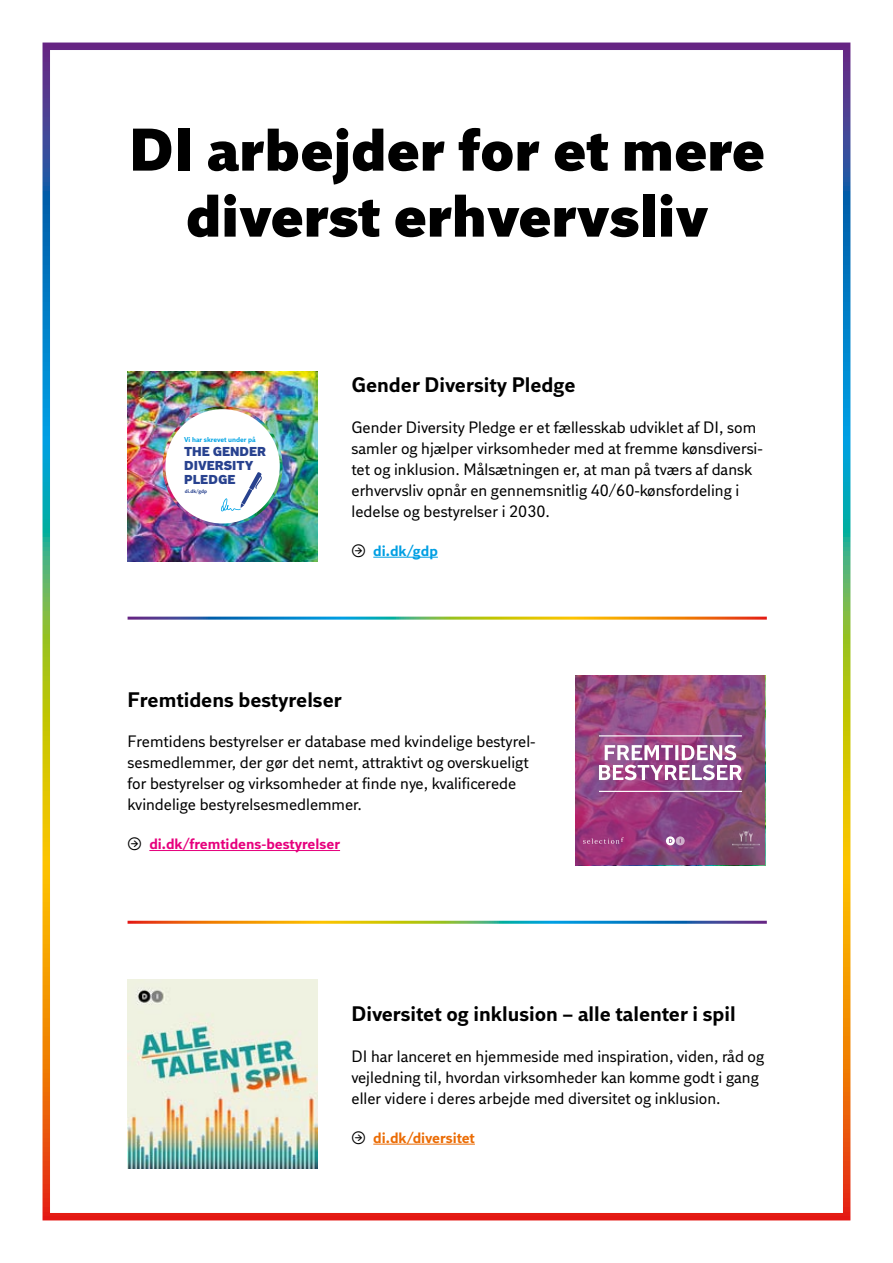
<style>
.page{position:relative;width:893px;height:1263px;background:#fff}
.page>*{position:absolute;margin:0;border:0;box-sizing:border-box;transform-origin:0 0}
.t1{font:900 60px/66px "DI Sans";color:#000;text-align:center}
.t2{font:700 21px "DI Sans";color:#000}
.t3{font:16.5px/21px "DI Sans";color:#000}
.t4{font:700 15px "DI Sans";color:#e6007d}
.t5{font:700 15px "DI Sans";color:#eb6c05}
.t6{font:700 15px "DI Sans";color:#009fe3}
.t7{font:900 12.9px/13.5px "DI Sans";color:#28428f}
.t8{font:700 7.05px "DI Sans";color:#00a4e5}
.t9{font:700 5.25px "DI Sans";color:#28428f}
.s1{font-family:"DI Stuff";font-weight:400;color:#000}
</style>
<div class="page">
<hr style="left:149px;top:850px;width:191px;height:1px;background:#e6007d">
<svg style="left:575px;top:675px;width:190px;height:190px;background:#91457d"></svg>
<hr style="left:599px;top:735px;width:143px;height:1px;background:#fff">
<hr style="left:599px;top:791px;width:143px;height:1px;background:#fff">
<svg style="left:599px;top:745px;width:143px;height:35px"></svg>
<img style="left:732px;top:830px;width:27px;height:19px">
<svg style="left:583px;top:837px;width:41px;height:7px"></svg>
<svg style="left:666px;top:836px;width:19px;height:9px"></svg>
<hr style="left:373px;top:1144px;width:102px;height:1px;background:#eb6c05">
<img style="left:128px;top:979px;width:189px;height:190px">
<div style="left:43px;top:43px;width:807px;height:1177px;border:8px solid #fff"></div>
<hr style="left:373px;top:557px;width:65px;height:1px;background:#009fe3">
<img style="left:128px;top:371px;width:189px;height:190px">
<img style="left:163px;top:406px;width:120px;height:120px">
<div style="left:165px;top:409px;width:115px;height:114px;background:#fff;border-radius:50%"></div>
<svg style="left:221px;top:472px;width:41px;height:40px"></svg>
<h1 class="t1" style="left:129px;top:118px;width:637px">DI arbejder for et mere diverst erhvervsliv</h1>
<p class="t8" style="left:184px;top:435px;width:73px">Vi har skrevet under på</p>
<p class="t7" style="left:184px;top:445px;width:84px">THE GENDER<br>DIVERSITY<br>PLEDGE</p>
<p class="t9" style="left:185px;top:487px;width:24px">di.dk/gdp</p>
<p class="t2" style="left:351px;top:371px;width:226px">Gender Diversity Pledge</p>
<p class="t3" style="left:351px;top:416px;width:413px">Gender Diversity Pledge er et fællesskab udviklet af DI, som samler og hjælper virksomheder med at fremme kønsdiversi&shy;tet og inklusion. Målsætningen er, at man på tværs af dansk erhvervsliv opnår en gennemsnitlig 40/60-kønsfordeling i ledelse og bestyrelser i 2030.</p>
<p class="t6" style="left:351px;top:541px;width:88px"><span class="s1">&gt;</span> di.dk/gdp</p>
<p class="t2" style="left:128px;top:686px;width:216px">Fremtidens bestyrelser</p>
<p class="t3" style="left:128px;top:731px;width:410px">Fremtidens bestyrelser er database med kvindelige bestyrel&shy;sesmedlemmer, der gør det nemt, attraktivt og overskueligt for bestyrelser og virksomheder at finde nye, kvalificerede kvindelige bestyrelsesmedlemmer.</p>
<p class="t4" style="left:128px;top:834px;width:214px"><span class="s1">&gt;</span> di.dk/fremtidens-bestyrelser</p>
<p class="t2" style="left:351px;top:1000px;width:386px">Diversitet og inklusion – alle talenter i spil</p>
<p class="t3" style="left:351px;top:1045px;width:414px">DI har lanceret en hjemmeside med inspiration, viden, råd og vejledning til, hvordan virksomheder kan komme godt i gang eller videre i deres arbejde med diversitet og inklusion.</p>
<p class="t5" style="left:351px;top:1128px;width:125px"><span class="s1">&gt;</span> di.dk/diversitet</p>
</div>
